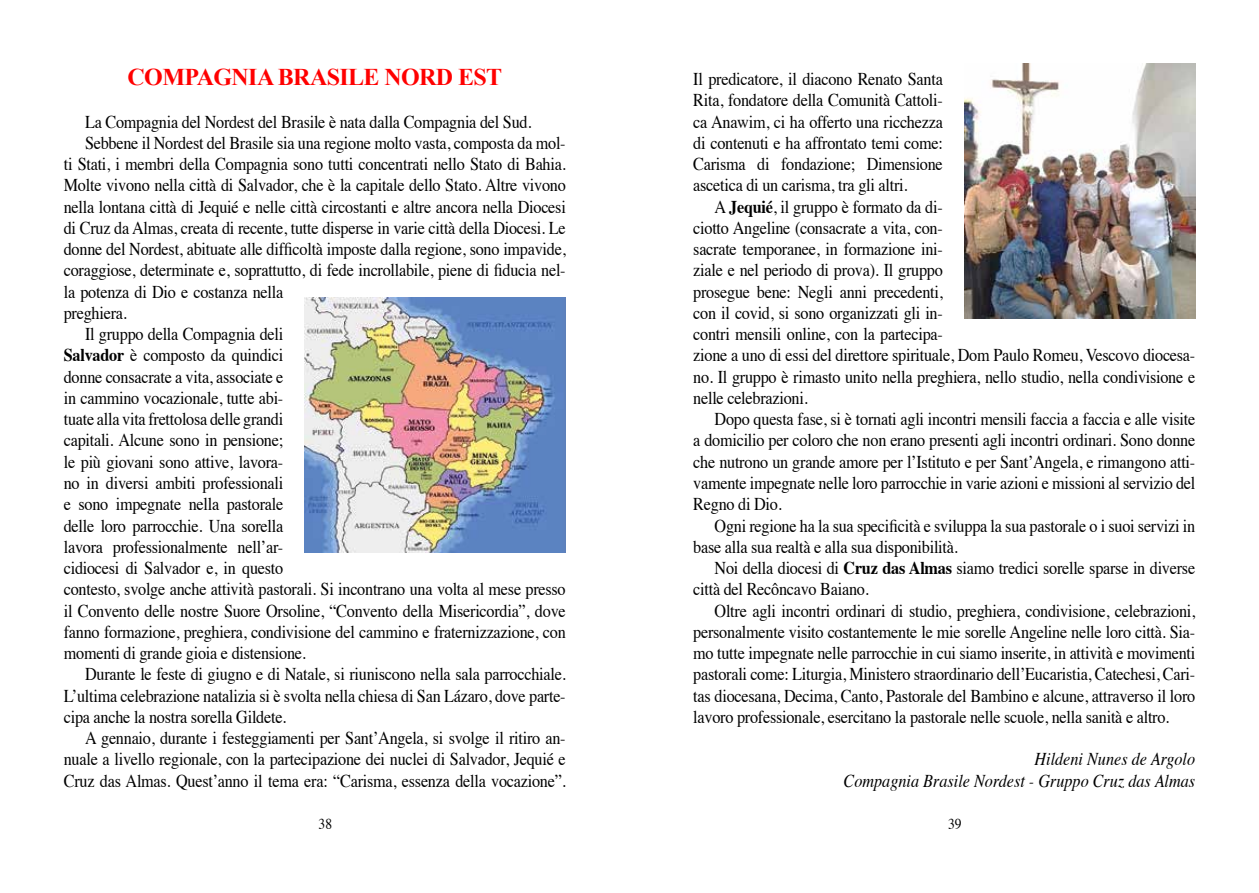
<style>
.page{position:relative;width:1259px;height:893px;background:#fff}
.page>*{position:absolute;margin:0;border:0;box-sizing:border-box;transform-origin:0 0}
.t1{font:700 24px "Times New Roman";letter-spacing:-.025em;color:#f00}
.t2{font:18px/21.3px "Times";letter-spacing:-.015em;color:#000;text-align:justify;scale:.9 1}
.t3{font:italic 18px/21.3px "Times";color:#000;text-align:right;scale:.9 1}
.t4{font:15px "Times";color:#000;scale:.9 1}
.s1{font-weight:700}
</style>
<div class="page">
<img style="left:304px;top:298px;width:262px;height:255px">
<img style="left:964px;top:64px;width:231px;height:255px">
<h1 class="t1" style="left:128px;top:60px;width:376px">COMPAGNIA BRASILE NORD EST</h1>
<p class="t2" style="left:85px;top:109px;width:497px">La Compagnia del Nordest del Brasile è nata dalla Compagnia del Sud.</p>
<p class="t2" style="left:85px;top:131px;width:535px">Sebbene il Nordest del Brasile sia una regione molto vasta, composta da mol-</p>
<p class="t2" style="left:64px;top:152px;width:559px">ti Stati, i membri della Compagnia sono tutti concentrati nello Stato di Bahia.</p>
<p class="t2" style="left:64px;top:173px;width:559px">Molte vivono nella città di Salvador, che è la capitale dello Stato. Altre vivono</p>
<p class="t2" style="left:64px;top:194px;width:559px">nella lontana città di Jequié e nelle città circostanti e altre ancora nella Diocesi</p>
<p class="t2" style="left:64px;top:216px;width:559px">di Cruz da Almas, creata di recente, tutte disperse in varie città della Diocesi. Le</p>
<p class="t2" style="left:64px;top:237px;width:559px">donne del Nordest, abituate alle difficoltà imposte dalla regione, sono impavide,</p>
<p class="t2" style="left:64px;top:258px;width:559px">coraggiose, determinate e, soprattutto, di fede incrollabile, piene di fiducia nel-</p>
<p class="t2" style="left:64px;top:279px;width:245px">la potenza di Dio e costanza nella</p>
<p class="t2" style="left:64px;top:301px;width:72px">preghiera.</p>
<p class="t2" style="left:85px;top:322px;width:222px">Il gruppo della Compagnia deli</p>
<p class="t2" style="left:64px;top:343px;width:245px"><span class="s1">Salvador</span> è composto da quindici</p>
<p class="t2" style="left:64px;top:364px;width:245px">donne consacrate a vita, associate e</p>
<p class="t2" style="left:64px;top:386px;width:245px">in cammino vocazionale, tutte abi-</p>
<p class="t2" style="left:64px;top:407px;width:245px">tuate alla vita frettolosa delle grandi</p>
<p class="t2" style="left:64px;top:428px;width:245px">capitali. Alcune sono in pensione;</p>
<p class="t2" style="left:64px;top:449px;width:245px">le più giovani sono attive, lavora-</p>
<p class="t2" style="left:64px;top:471px;width:245px">no in diversi ambiti professionali</p>
<p class="t2" style="left:64px;top:492px;width:245px">e sono impegnate nella pastorale</p>
<p class="t2" style="left:64px;top:513px;width:245px">delle loro parrocchie. Una sorella</p>
<p class="t2" style="left:64px;top:535px;width:245px">lavora professionalmente nell’ar-</p>
<p class="t2" style="left:64px;top:556px;width:245px">cidiocesi di Salvador e, in questo</p>
<p class="t2" style="left:64px;top:577px;width:559px">contesto, svolge anche attività pastorali. Si incontrano una volta al mese presso</p>
<p class="t2" style="left:64px;top:598px;width:559px">il Convento delle nostre Suore Orsoline, “Convento della Misericordia”, dove</p>
<p class="t2" style="left:64px;top:620px;width:559px">fanno formazione, preghiera, condivisione del cammino e fraternizzazione, con</p>
<p class="t2" style="left:64px;top:641px;width:270px">momenti di grande gioia e distensione.</p>
<p class="t2" style="left:85px;top:662px;width:535px">Durante le feste di giugno e di Natale, si riuniscono nella sala parrocchiale.</p>
<p class="t2" style="left:64px;top:683px;width:559px">L’ultima celebrazione natalizia si è svolta nella chiesa di San Lázaro, dove parte-</p>
<p class="t2" style="left:64px;top:705px;width:249px">cipa anche la nostra sorella Gildete.</p>
<p class="t2" style="left:85px;top:726px;width:535px">A gennaio, durante i festeggiamenti per Sant’Angela, si svolge il ritiro an-</p>
<p class="t2" style="left:64px;top:747px;width:559px">nuale a livello regionale, con la partecipazione dei nuclei di Salvador, Jequié e</p>
<p class="t2" style="left:64px;top:768px;width:559px">Cruz das Almas. Quest’anno il tema era: “Carisma, essenza della vocazione”.</p>
<p class="t2" style="left:693px;top:67px;width:279px">Il predicatore, il diacono Renato Santa Rita, fondatore della Comunità Cattoli&shy;ca Anawim, ci ha offerto una ricchezza di contenuti e ha affrontato temi come:<br>Carisma di fondazione; Dimensione ascetica di un carisma, tra gli altri.</p>
<p class="t2" style="left:693px;top:194px;width:559px;text-align:left;text-indent:21px">A <span class="s1">Jequié</span>, il gruppo è formato da di-<br>ciotto Angeline (consacrate a vita, con-<br>sacrate temporanee, in formazione ini-<br>ziale e nel periodo di prova). Il gruppo<br>prosegue bene: Negli anni precedenti,<br>con il covid, si sono organizzati gli in-<br>contri mensili online, con la partecipa-<br>zione a uno di essi del direttore spirituale, Dom Paulo Romeu, Vescovo diocesa&shy;no. Il gruppo è rimasto unito nella preghiera, nello studio, nella condivisione e nelle celebrazioni.</p>
<p class="t2" style="left:693px;top:407px;width:559px;text-indent:21px">Dopo questa fase, si è tornati agli incontri mensili faccia a faccia e alle visite a domicilio per coloro che non erano presenti agli incontri ordinari. Sono donne che nutrono un grande amore per l’Istituto e per Sant’Angela, e rimangono atti&shy;vamente impegnate nelle loro parrocchie in varie azioni e missioni al servizio del Regno di Dio.</p>
<p class="t2" style="left:693px;top:513px;width:559px;text-indent:21px">Ogni regione ha la sua specificità e sviluppa la sua pastorale o i suoi servizi in base alla sua realtà e alla sua disponibilità.</p>
<p class="t2" style="left:693px;top:556px;width:559px;text-indent:21px">Noi della diocesi di <span class="s1">Cruz das Almas</span> siamo tredici sorelle sparse in diverse città del Recôncavo Baiano.</p>
<p class="t2" style="left:693px;top:598px;width:559px;text-indent:21px">Oltre agli incontri ordinari di studio, preghiera, condivisione, celebrazioni, personalmente visito costantemente le mie sorelle Angeline nelle loro città. Sia&shy;mo tutte impegnate nelle parrocchie in cui siamo inserite, in attività e movimenti pastorali come: Liturgia, Ministero straordinario dell’Eucaristia, Catechesi, Cari&shy;tas diocesana, Decima, Canto, Pastorale del Bambino e alcune, attraverso il loro lavoro professionale, esercitano la pastorale nelle scuole, nella sanità e altro.</p>
<p class="t3" style="left:843px;top:748px;width:392px">Hildeni Nunes de Argolo<br>Compagnia Brasile Nordest - Gruppo Cruz das Almas</p>
<p class="t4" style="left:319px;top:810px;width:16px">38</p>
<p class="t4" style="left:948px;top:810px;width:16px">39</p>
</div>
